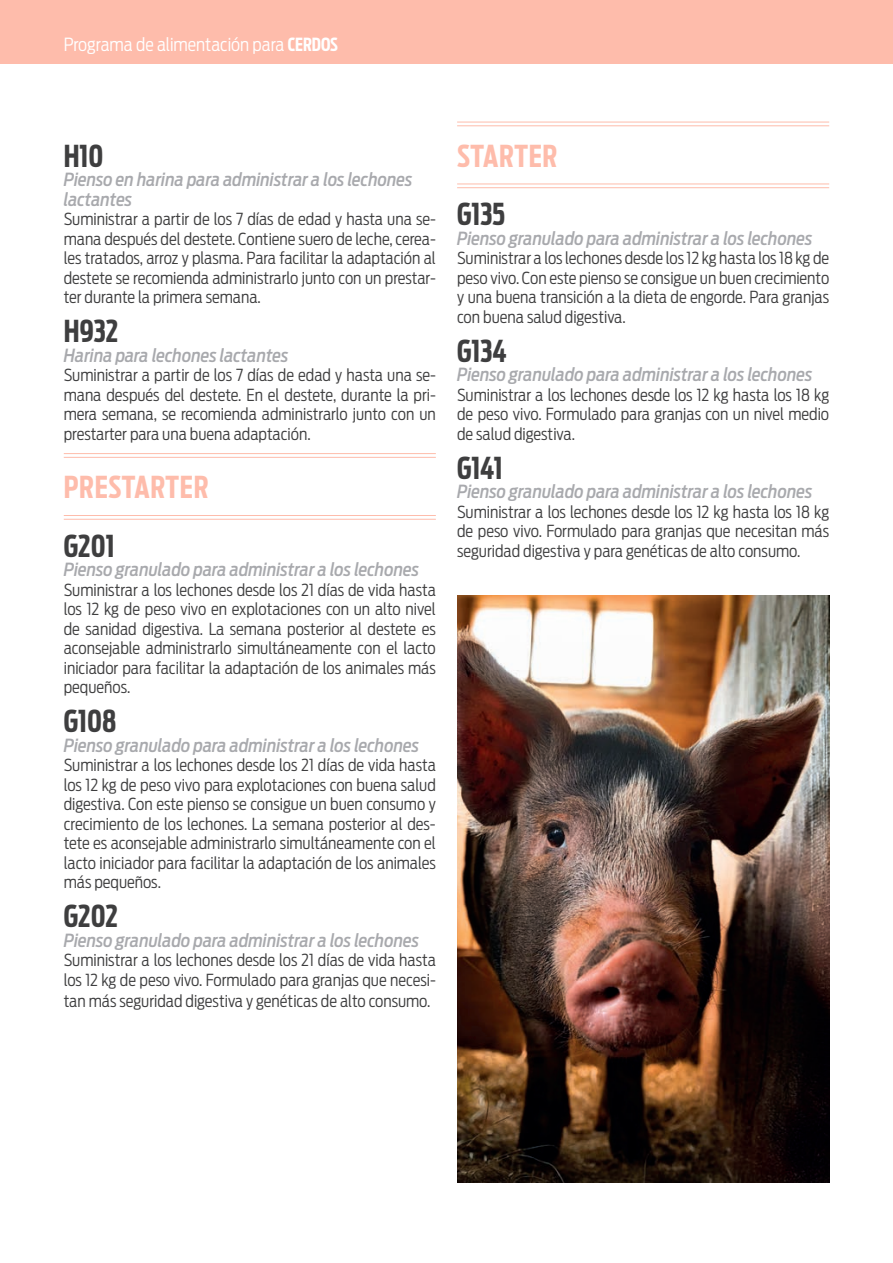
<style>
.page{position:relative;width:893px;height:1263px;background:#fff}
.page>*{position:absolute;margin:0;border:0;box-sizing:border-box;transform-origin:0 0}
.t1{font:700 30px "Ford Antenna Extra Cond";color:#3e3e3f}
.t2{font:700 30px "Ford Antenna Extra Cond";letter-spacing:.025em;color:#febcab}
.t3{font:italic 500 18px/19.5px "Ford Antenna Cond";color:#a8a9ad}
.t4{font:300 18px "Antenna Cond";color:#fff}
.t5{font:300 16.5px/19.5px "Ford Antenna Cond";color:#3e3e3f;text-align:justify}
.s1{font-family:"Antenna Extra Cond";font-weight:700}
</style>
<div class="page">
<div style="left:0;top:0;width:893px;height:64px;background:#febcab"></div>
<hr style="left:64px;top:453px;width:372px;height:1px;background:#febcab">
<hr style="left:64px;top:457px;width:372px;height:1px;background:#febcab">
<hr style="left:64px;top:515px;width:372px;height:1px;background:#febcab">
<hr style="left:64px;top:519px;width:372px;height:1px;background:#febcab">
<img style="left:457px;top:596px;width:372px;height:586px">
<hr style="left:457px;top:122px;width:372px;height:1px;background:#febcab">
<hr style="left:457px;top:125px;width:372px;height:1px;background:#febcab">
<hr style="left:457px;top:184px;width:372px;height:1px;background:#febcab">
<hr style="left:457px;top:187px;width:372px;height:1px;background:#febcab">
<p class="t4" style="left:64px;top:34px;width:276px">Programa de alimentación para <span class="s1">CERDOS</span></p>
<h1 class="t1" style="left:64px;top:129px;width:41px">H10</h1>
<p class="t3" style="left:64px;top:168px;width:350px">Pienso en harina para administrar a los lechones lactantes</p>
<p class="t5" style="left:64px;top:207px;width:374px">Suministrar a partir de los 7 días de edad y hasta una se&shy;mana después del destete. Contiene suero de leche, cerea&shy;les tratados, arroz y plasma. Para facilitar la adaptación al destete se recomienda administrarlo junto con un prestar&shy;ter durante la primera semana.</p>
<h1 class="t1" style="left:64px;top:305px;width:56px">H932</h1>
<p class="t3" style="left:64px;top:343px;width:226px">Harina para lechones lactantes</p>
<p class="t5" style="left:64px;top:363px;width:374px">Suministrar a partir de los 7 días de edad y hasta una se&shy;mana después del destete. En el destete, durante la pri&shy;mera semana, se recomienda administrarlo junto con un prestarter para una buena adaptación.</p>
<h1 class="t2" style="left:64px;top:461px;width:146px">PRESTARTER</h1>
<h1 class="t1" style="left:64px;top:519px;width:52px">G201</h1>
<p class="t3" style="left:64px;top:558px;width:357px">Pienso granulado para administrar a los lechones</p>
<p class="t5" style="left:64px;top:578px;width:374px">Suministrar a los lechones desde los 21 días de vida hasta los 12 kg de peso vivo en explotaciones con un alto nivel de sanidad digestiva. La semana posterior al destete es aconsejable administrarlo simultáneamente con el lacto iniciador para facilitar la adaptación de los animales más pequeños.</p>
<h1 class="t1" style="left:64px;top:695px;width:54px">G108</h1>
<p class="t3" style="left:64px;top:733px;width:357px">Pienso granulado para administrar a los lechones</p>
<p class="t5" style="left:64px;top:753px;width:374px">Suministrar a los lechones desde los 21 días de vida hasta los 12 kg de peso vivo para explotaciones con buena salud digestiva. Con este pienso se consigue un buen consumo y crecimiento de los lechones. La semana posterior al des&shy;tete es aconsejable administrarlo simultáneamente con el lacto iniciador para facilitar la adaptación de los animales más pequeños.</p>
<h1 class="t1" style="left:64px;top:890px;width:56px">G202</h1>
<p class="t3" style="left:64px;top:928px;width:357px">Pienso granulado para administrar a los lechones</p>
<p class="t5" style="left:64px;top:948px;width:374px">Suministrar a los lechones desde los 21 días de vida hasta los 12 kg de peso vivo. Formulado para granjas que necesi-</p>
<p class="t5" style="left:64px;top:989px;width:368px">tan más seguridad digestiva y genéticas de alto consumo.</p>
<h1 class="t2" style="left:457px;top:129px;width:102px">STARTER</h1>
<h1 class="t1" style="left:457px;top:188px;width:50px">G135</h1>
<p class="t3" style="left:457px;top:226px;width:357px">Pienso granulado para administrar a los lechones</p>
<p class="t5" style="left:457px;top:246px;width:374px">Suministrar a los lechones desde los 12 kg hasta los 18 kg de peso vivo. Con este pienso se consigue un buen crecimiento y una buena transición a la dieta de engorde. Para granjas con buena salud digestiva.</p>
<h1 class="t1" style="left:457px;top:324px;width:51px">G134</h1>
<p class="t3" style="left:457px;top:363px;width:357px">Pienso granulado para administrar a los lechones</p>
<p class="t5" style="left:457px;top:383px;width:374px">Suministrar a los lechones desde los 12 kg hasta los 18 kg de peso vivo. Formulado para granjas con un nivel medio de salud digestiva.</p>
<h1 class="t1" style="left:457px;top:441px;width:47px">G141</h1>
<p class="t3" style="left:457px;top:480px;width:357px">Pienso granulado para administrar a los lechones</p>
<p class="t5" style="left:457px;top:500px;width:374px">Suministrar a los lechones desde los 12 kg hasta los 18 kg de peso vivo. Formulado para granjas que necesitan más seguridad digestiva y para genéticas de alto consumo.</p>
</div>
